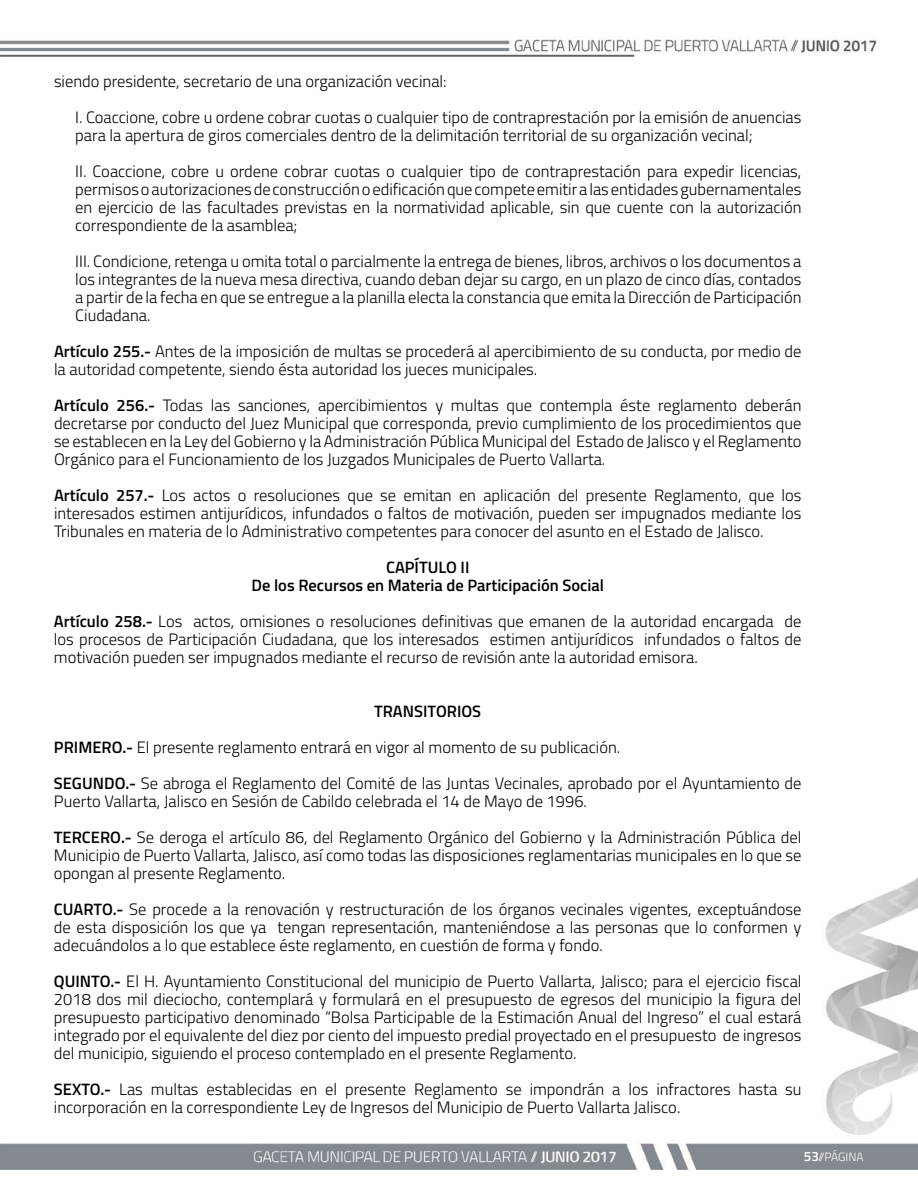
<style>
.page{position:relative;width:918px;height:1188px;background:#fff}
.page>*{position:absolute;margin:0;border:0;box-sizing:border-box;transform-origin:0 0}
.t1{font:300 16.5px/18px "Titillium Web";color:#000}
.t2{font:600 16.5px/18px "Titillium Web";color:#000;text-align:center}
.t3{font:300 12px "Titillium Web";color:#fff}
.s1{font-weight:600}
.s2{font-weight:600;font-size:13.5px}
</style>
<div class="page">
<img style="left:0;top:38px;width:918px;height:1132px">
<p class="t1" style="left:75px;top:62px;width:728px;line-height:36px;text-indent:-21px">siendo presidente, secretario de una organización vecinal:<br>I. Coaccione, cobre u ordene cobrar cuotas o cualquier tipo de contraprestación por la emisión de anuencias</p>
<p class="t1" style="left:75px;top:116px;width:728px;line-height:36px">para la apertura de giros comerciales dentro de la delimitación territorial de su organización vecinal;<br>II. Coaccione, cobre u ordene cobrar cuotas o cualquier tipo de contraprestación para expedir licencias,</p>
<p class="t1" style="left:75px;top:179px;width:728px;text-align:justify">permisos o autorizaciones de construcción o edificación que compete emitir a las entidades gubernamentales en ejercicio de las facultades previstas en la normatividad aplicable, sin que cuente con la autorización correspondiente de la asamblea;</p>
<p class="t1" style="left:75px;top:251px;width:728px;text-align:justify">III. Condicione, retenga u omita total o parcialmente la entrega de bienes, libros, archivos o los documentos a los integrantes de la nueva mesa directiva, cuando deban dejar su cargo, en un plazo de cinco días, contados a partir de la fecha en que se entregue a la planilla electa la constancia que emita la Dirección de Participación Ciudadana.</p>
<p class="t1" style="left:54px;top:341px;width:749px"><span class="s1">Artículo 255.-</span> Antes de la imposición de multas se procederá al apercibimiento de su conducta, por medio de la autoridad competente, siendo ésta autoridad los jueces municipales.</p>
<p class="t1" style="left:54px;top:395px;width:749px;text-align:justify"><span class="s1">Artículo 256.-</span> Todas las sanciones, apercibimientos y multas que contempla éste reglamento deberán decretarse por conducto del Juez Municipal que corresponda, previo cumplimiento de los procedimientos que se establecen en la Ley del Gobierno y la Administración Pública Municipal del Estado de Jalisco y el Reglamento Orgánico para el Funcionamiento de los Juzgados Municipales de Puerto Vallarta.</p>
<p class="t1" style="left:54px;top:485px;width:749px;text-align:justify"><span class="s1">Artículo 257.-</span> Los actos o resoluciones que se emitan en aplicación del presente Reglamento, que los interesados estimen antijurídicos, infundados o faltos de motivación, pueden ser impugnados mediante los Tribunales en materia de lo Administrativo competentes para conocer del asunto en el Estado de Jalisco.</p>
<p class="t2" style="left:252px;top:557px;width:354px">CAPÍTULO II<br>De los Recursos en Materia de Participación Social</p>
<p class="t1" style="left:54px;top:611px;width:749px;text-align:justify"><span class="s1">Artículo 258.-</span> Los actos, omisiones o resoluciones definitivas que emanen de la autoridad encargada de los procesos de Participación Ciudadana, que los interesados estimen antijurídicos infundados o faltos de motivación pueden ser impugnados mediante el recurso de revisión ante la autoridad emisora.</p>
<p class="t1" style="left:54px;top:692px;width:749px;line-height:36px;text-indent:320px"><span class="s1">TRANSITORIOS<br>PRIMERO.-</span> El presente reglamento entrará en vigor al momento de su publicación.<br><span class="s1">SEGUNDO.-</span> Se abroga el Reglamento del Comité de las Juntas Vecinales, aprobado por el Ayuntamiento de</p>
<p class="t1" style="left:54px;top:782px;width:749px;line-height:36px">Puerto Vallarta, Jalisco en Sesión de Cabildo celebrada el 14 de Mayo de 1996.<br><span class="s1">TERCERO.-</span> Se deroga el artículo 86, del Reglamento Orgánico del Gobierno y la Administración Pública del</p>
<p class="t1" style="left:54px;top:845px;width:749px">Municipio de Puerto Vallarta, Jalisco, así como todas las disposiciones reglamentarias municipales en lo que se opongan al presente Reglamento.</p>
<p class="t1" style="left:54px;top:899px;width:749px;text-align:justify"><span class="s1">CUARTO.-</span> Se procede a la renovación y restructuración de los órganos vecinales vigentes, exceptuándose de esta disposición los que ya tengan representación, manteniéndose a las personas que lo conformen y adecuándolos a lo que establece éste reglamento, en cuestión de forma y fondo.</p>
<p class="t1" style="left:54px;top:971px;width:749px;text-align:justify"><span class="s1">QUINTO.-</span> El H. Ayuntamiento Constitucional del municipio de Puerto Vallarta, Jalisco; para el ejercicio fiscal 2018 dos mil dieciocho, contemplará y formulará en el presupuesto de egresos del municipio la figura del presupuesto participativo denominado “Bolsa Participable de la Estimación Anual del Ingreso” el cual estará integrado por el equivalente del diez por ciento del impuesto predial proyectado en el presupuesto de ingresos del municipio, siguiendo el proceso contemplado en el presente Reglamento.</p>
<p class="t1" style="left:54px;top:1079px;width:749px"><span class="s1">SEXTO.-</span> Las multas establecidas en el presente Reglamento se impondrán a los infractores hasta su incorporación en la correspondiente Ley de Ingresos del Municipio de Puerto Vallarta Jalisco.</p>
<p class="t3" style="left:804px;top:1148px;width:61px"><span class="s2">53</span>//PÁGINA</p>
</div>
